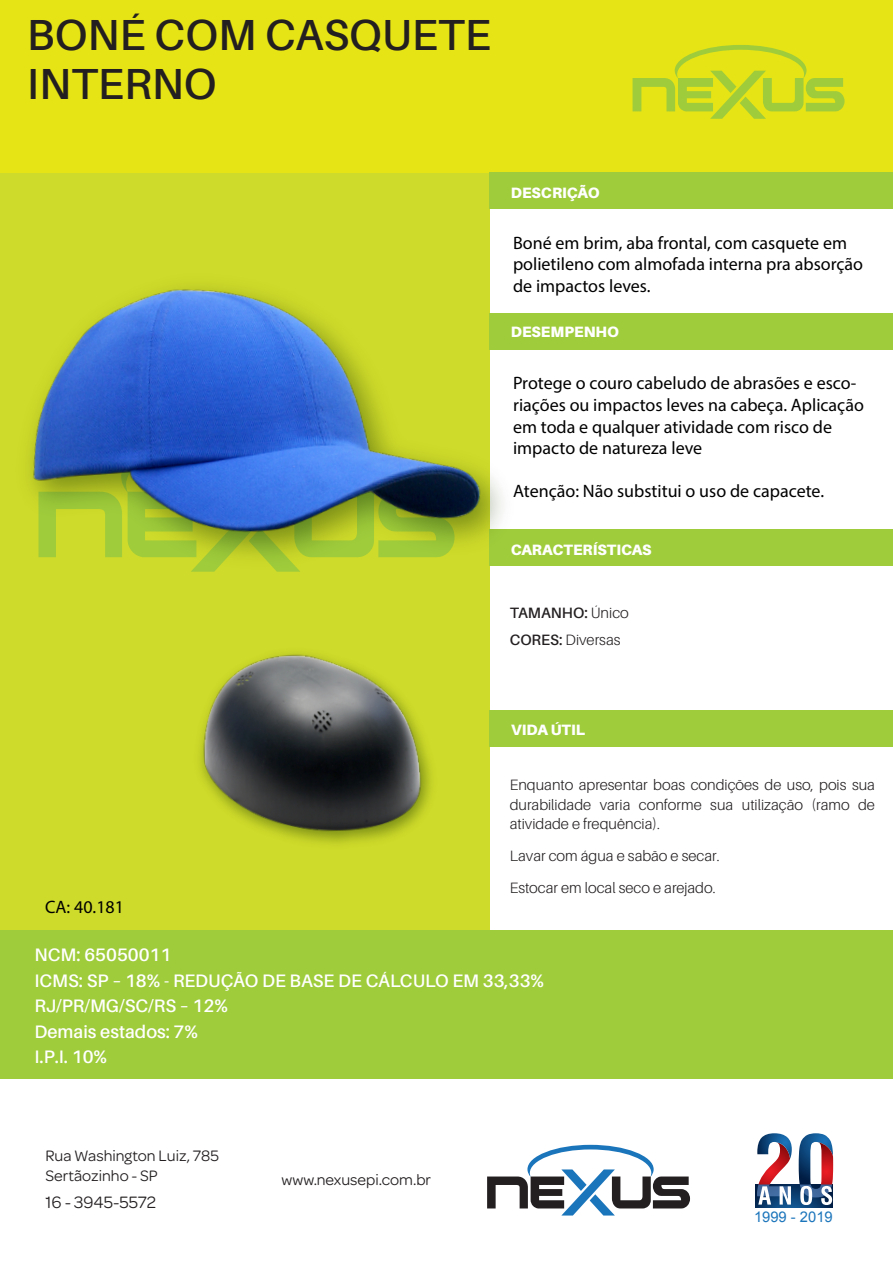
<style>
.page{position:relative;width:893px;height:1263px;background:#fff}
.page>*{position:absolute;margin:0;border:0;box-sizing:border-box;transform-origin:0 0}
.t1{font:600 43.5px/49.5px "Aileron";color:#231f20}
.t2{font:18px/21.6px "Myriad Pro";color:#000}
.t3{font:600 18px/25.5px "Aileron";color:#fff}
.t4{font:17.55px "Omnes";color:#231f20}
.t5{font:16.2px/19.4px "Omnes";color:#231f20}
.t6{font:300 15px/19.5px "Aileron";color:#231f20;text-align:justify}
.t7{font:900 15px "Aileron";color:#fff}
.t8{font:600 15px/27px "Aileron";color:#231f20}
.t9{font:14.7px "Arial";color:#1b75bb}
.s1{font-weight:300}
</style>
<div class="page">
<div style="left:0;top:169px;width:490px;height:762px;background:#cfdb2a"></div>
<div style="left:0;top:0;width:893px;height:172px;background:#e7e415"></div>
<div style="left:490px;top:172px;width:403px;height:36px;background:#9fcc3b"></div>
<div style="left:490px;top:313px;width:403px;height:37px;background:#9fcc3b"></div>
<div style="left:490px;top:530px;width:403px;height:36px;background:#9fcc3b"></div>
<div style="left:490px;top:710px;width:403px;height:37px;background:#9fcc3b"></div>
<div style="left:0;top:930px;width:893px;height:148px;background:#9fcc3b"></div>
<svg style="left:756px;top:1184px;width:77px;height:23px"></svg>
<svg style="left:799px;top:1133px;width:34px;height:72px"></svg>
<svg style="left:757px;top:1133px;width:35px;height:71px"></svg>
<svg style="left:487px;top:1145px;width:203px;height:70px"></svg>
<svg style="left:632px;top:45px;width:212px;height:74px"></svg>
<img style="left:29px;top:286px;width:475px;height:283px">
<img style="left:196px;top:650px;width:228px;height:187px">
<h1 class="t1" style="left:27px;top:11px;width:465px">BONÉ COM CASQUETE<br>INTERNO</h1>
<p class="t2" style="left:45px;top:896px;width:80px">CA: 40.181</p>
<p class="t7" style="left:511px;top:184px;width:90px">DESCRIÇÃO</p>
<p class="t2" style="left:513px;top:231px;width:352px">Boné em brim, aba frontal, com casquete em polietileno com almofada interna pra absorção de impactos leves.</p>
<p class="t7" style="left:511px;top:323px;width:110px">DESEMPENHO</p>
<p class="t2" style="left:513px;top:372px;width:352px">Protege o couro cabeludo de abrasões e esco&shy;riações ou impactos leves na cabeça. Aplicação em toda e qualquer atividade com risco de impacto de natureza leve</p>
<p class="t2" style="left:513px;top:480px;width:313px">Atenção: Não substitui o uso de capacete.</p>
<p class="t7" style="left:511px;top:541px;width:142px">CARACTERÍSTICAS</p>
<p class="t8" style="left:510px;top:600px;width:121px">TAMANHO: <span class="s1">Único<br></span>CORES: <span class="s1">Diversas</span></p>
<p class="t7" style="left:511px;top:721px;width:76px">VIDA ÚTIL</p>
<p class="t6" style="left:510px;top:775px;width:367px">Enquanto apresentar boas condições de uso, pois sua durabilidade varia conforme sua utilização (ramo de atividade e frequência).</p>
<p class="t6" style="left:510px;top:846px;width:211px">Lavar com água e sabão e secar.</p>
<p class="t6" style="left:510px;top:878px;width:207px">Estocar em local seco e arejado.</p>
<p class="t3" style="left:34px;top:943px;width:511px">NCM: 65050011<br>ICMS: SP – 18% - REDUÇÃO DE BASE DE CÁLCULO EM 33,33%<br>RJ/PR/MG/SC/RS – 12%<br>Demais estados: 7%<br>I.P.I. 10%</p>
<p class="t5" style="left:45px;top:1146px;width:175px">Rua Washington Luiz, 785<br>Sertãozinho - SP</p>
<p class="t4" style="left:45px;top:1193px;width:112px">16 - 3945-5572</p>
<p class="t5" style="left:282px;top:1170px;width:151px">www.nexusepi.com.br</p>
<p class="t9" style="left:754px;top:1207px;width:80px">1999 - 2019</p>
</div>
